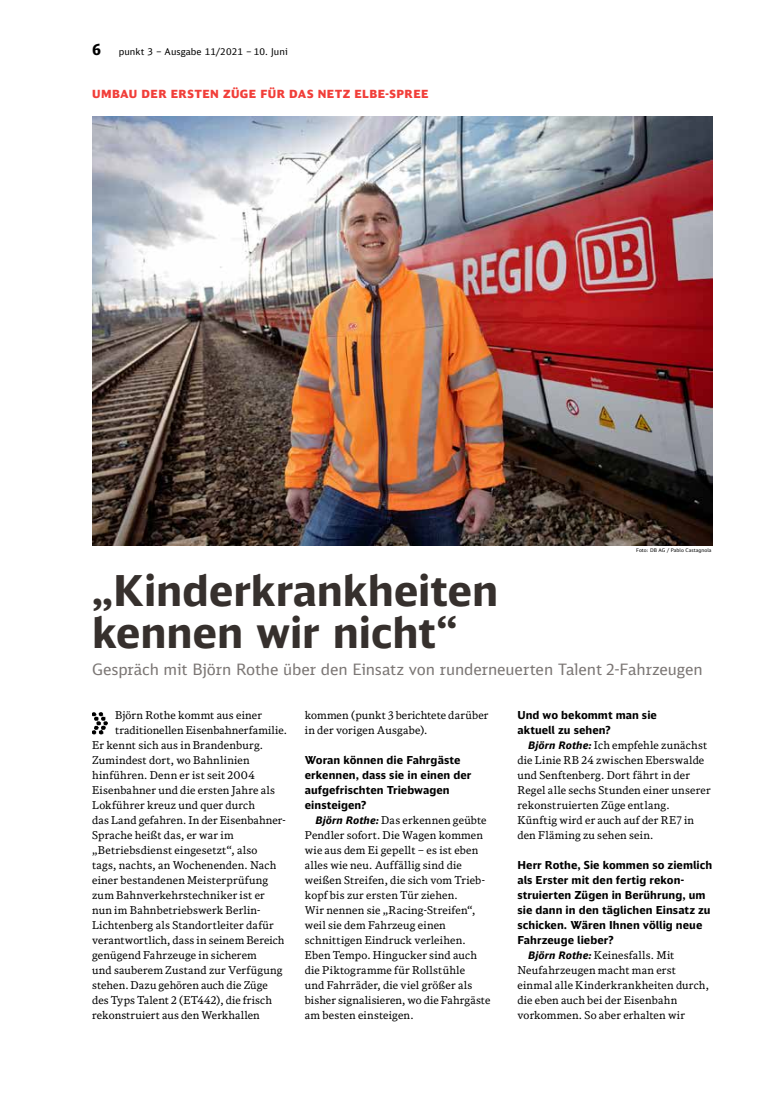
<style>
.page{position:relative;width:762px;height:1117px;background:#fff}
.page>*{position:absolute;margin:0;border:0;box-sizing:border-box;transform-origin:0 0}
.t1{font:700 42.5px/42.5px "DB Sans Alternate";letter-spacing:-.005em;color:#36302d}
.t2{font:15.62px "DB Sans";letter-spacing:-.005em;color:#7b7674}
.t3{font:900 11.25px "DB Sans";letter-spacing:.04em;color:#f13e39}
.t4{font:700 11px/15px "DB Sans Alternate";letter-spacing:.005em;color:#000}
.t5{font:10.75px/15px "DB News";letter-spacing:.015em;color:#000}
.t6{font:9.38px "DB Sans";letter-spacing:.01em;color:#000}
.t7{font:5px "DB Sans Alternate";letter-spacing:.01em;color:#000}
.s1{font-weight:700;font-size:15px}
.s2{font-family:"DB Sans Alternate";font-weight:700;font-style:italic;font-size:10.38px}
</style>
<div class="page">
<img style="left:92px;top:712px;width:16px;height:22px">
<img style="left:92px;top:116px;width:620px;height:429px">
<p class="t6" style="left:92px;top:46px;width:197px"><span class="s1">6</span> punkt 3 – Ausgabe 11/2021 – 10. Juni</p>
<p class="t3" style="left:92px;top:86px;width:338px">UMBAU DER ERSTEN ZÜGE FÜR DAS NETZ ELBE-SPREE</p>
<p class="t7" style="left:636px;top:546px;width:77px">Foto: DB AG / Pablo Castagnola</p>
<p class="t1" style="left:92px;top:567px;width:408px">„Kinderkrankheiten kennen wir nicht“</p>
<p class="t2" style="left:92px;top:659px;width:612px">Gespräch mit Björn Rothe über den Einsatz von runderneuerten Talent 2-Fahrzeugen</p>
<p class="t5" style="left:115px;top:707px;width:149px">Björn Rothe kommt aus einer</p>
<p class="t5" style="left:115px;top:722px;width:174px">traditionellen Eisenbahnerfamilie.</p>
<p class="t5" style="left:92px;top:737px;width:172px">Er kennt sich aus in Brandenburg.</p>
<p class="t5" style="left:92px;top:752px;width:159px">Zumindest dort, wo Bahnlinien</p>
<p class="t5" style="left:92px;top:767px;width:164px">hinführen. Denn er ist seit 2004</p>
<p class="t5" style="left:92px;top:782px;width:185px">Eisenbahner und die ersten Jahre als</p>
<p class="t5" style="left:92px;top:797px;width:164px">Lokführer kreuz und quer durch</p>
<p class="t5" style="left:92px;top:812px;width:195px">das Land gefahren. In der Eisenbahner-</p>
<p class="t5" style="left:92px;top:827px;width:143px">Sprache heißt das, er war im</p>
<p class="t5" style="left:92px;top:842px;width:167px">„Betriebsdienst eingesetzt“, also</p>
<p class="t5" style="left:92px;top:857px;width:186px">tags, nachts, an Wochenenden. Nach</p>
<p class="t5" style="left:92px;top:872px;width:178px">einer bestandenen Meisterprüfung</p>
<p class="t5" style="left:92px;top:887px;width:174px">zum Bahnverkehrstechniker ist er</p>
<p class="t5" style="left:92px;top:902px;width:170px">nun im Bahnbetriebswerk Berlin-</p>
<p class="t5" style="left:92px;top:917px;width:183px">Lichtenberg als Standortleiter dafür</p>
<p class="t5" style="left:92px;top:932px;width:194px">verantwortlich, dass in seinem Bereich</p>
<p class="t5" style="left:92px;top:947px;width:166px">genügend Fahrzeuge in sicherem</p>
<p class="t5" style="left:92px;top:962px;width:192px">und sauberem Zustand zur Verfügung</p>
<p class="t5" style="left:92px;top:977px;width:177px">stehen. Dazu gehören auch die Züge</p>
<p class="t5" style="left:92px;top:992px;width:181px">des Typs Talent 2 (ET442), die frisch</p>
<p class="t5" style="left:92px;top:1007px;width:169px">rekonstruiert aus den Werkhallen</p>
<p class="t5" style="left:305px;top:707px;width:185px">kommen (punkt 3 berichtete darüber in der vorigen Ausgabe).</p>
<p class="t4" style="left:305px;top:752px;width:168px">Woran können die Fahrgäste erkennen, dass sie in einen der aufgefrischten Triebwagen einsteigen?</p>
<p class="t5" style="left:305px;top:812px;width:187px;text-indent:11px"><span class="s2">Björn Rothe:</span> Das erkennen geübte<br>Pendler sofort. Die Wagen kommen wie aus dem Ei gepellt – es ist eben alles wie neu. Auffällig sind die weißen Streifen, die sich vom Trieb&shy;kopf bis zur ersten Tür ziehen.<br>Wir nennen sie „Racing-Streifen“, weil sie dem Fahrzeug einen schnittigen Eindruck verleihen.<br>Eben Tempo. Hingucker sind auch die Piktogramme für Rollstühle<br>und Fahrräder, die viel größer als bisher signalisieren, wo die Fahrgäste am besten einsteigen.</p>
<p class="t4" style="left:517px;top:707px;width:141px">Und wo bekommt man sie aktuell zu sehen?</p>
<p class="t5" style="left:517px;top:737px;width:195px;text-indent:11px"><span class="s2">Björn Rothe:</span> Ich empfehle zunächst die Linie RB 24 zwischen Eberswalde und Senftenberg. Dort fährt in der Regel alle sechs Stunden einer unserer rekonstruierten Züge entlang.<br>Künftig wird er auch auf der RE7 in den Fläming zu sehen sein.</p>
<p class="t4" style="left:517px;top:857px;width:196px">Herr Rothe, Sie kommen so ziemlich als Erster mit den fertig rekon&shy;struierten Zügen in Berührung, um sie dann in den täglichen Einsatz zu schicken. Wären Ihnen völlig neue<br>Fahrzeuge lieber?</p>
<p class="t5" style="left:517px;top:947px;width:193px;text-indent:11px"><span class="s2">Björn Rothe:</span> Keinesfalls. Mit<br>Neufahrzeugen macht man erst einmal alle Kinderkrankheiten durch, die eben auch bei der Eisenbahn vorkommen. So aber erhalten wir</p>
</div>
